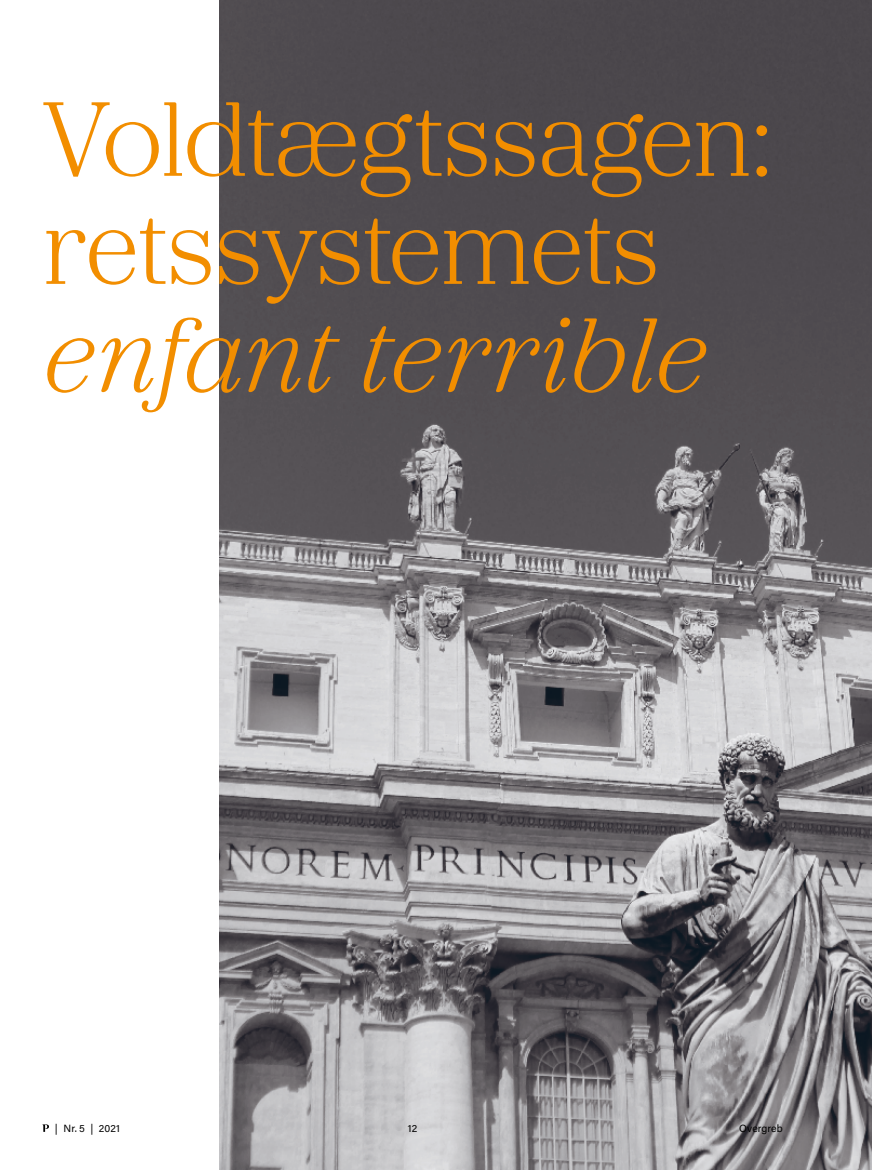
<style>
.page{position:relative;width:872px;height:1170px;background:#fff}
.page>*{position:absolute;margin:0;border:0;box-sizing:border-box;transform-origin:0 0}
.t1{font:300 108px/108px "IP Four Exp";letter-spacing:-.02em;color:#f28e00}
.t2{font:italic 300 108px "IP Four Exp";letter-spacing:.005em;color:#f28e00}
.t3{font:10.5px "Acumin Variable Concept";letter-spacing:.005em;color:#000}
</style>
<div class="page">
<img style="left:219px;top:0;width:653px;height:1169px">
<svg style="left:43px;top:1124px;width:6px;height:7px"></svg>
<p class="t1" style="left:43px;top:85px;width:732px">Voldtægtssagen: retssystemets</p>
<p class="t2" style="left:43px;top:295px;width:668px">enfant terrible</p>
<p class="t3" style="left:55px;top:1120px;width:66px">| Nr. 5 | 2021</p>
<p class="t3" style="left:408px;top:1120px;width:11px">12</p>
<p class="t3" style="left:739px;top:1120px;width:45px">Overgreb</p>
</div>
